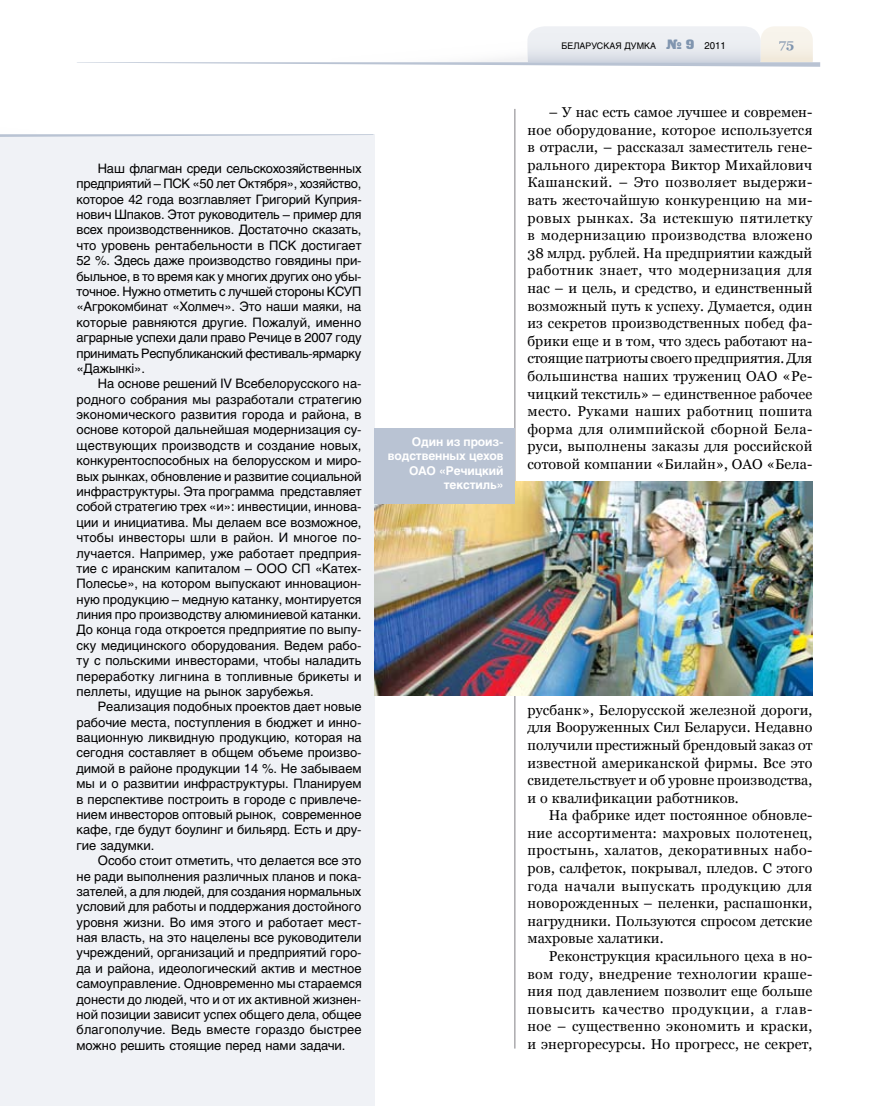
<style>
.page{position:relative;width:872px;height:1106px;background:#fff}
.page>*{position:absolute;margin:0;border:0;box-sizing:border-box;transform-origin:0 0}
.t1{font:14.25px/17.5px "Georgia";letter-spacing:.005em;color:#000;text-align:justify}
.t2{font:700 13.5px "Georgia";color:#8095af}
.t3{font:12.9px/15.5px "Helios";letter-spacing:-.005em;color:#000;text-align:justify}
.t4{font:700 12px/14.4px "Helios";letter-spacing:-.01em;color:#fff;text-align:right}
.t5{font:9px "Helios";color:#000}
.s1{font-family:"Black Grotesk C";font-size:13.5px;color:#8095af}
.s2{font-size:9.75px}
</style>
<div class="page">
<hr style="left:514px;top:109px;width:1px;height:939px;background:#818084">
<svg style="left:77px;top:26px;width:743px;height:41px"></svg>
<div style="left:0;top:134px;width:374px;height:972px;background:#f0f2f6"></div>
<svg style="left:0;top:134px;width:374px;height:3px"></svg>
<img style="left:374px;top:481px;width:438px;height:214px">
<div style="left:374px;top:428px;width:140px;height:75px;background:#b9c3d3"></div>
<p class="t3" style="left:77px;top:160px;width:287px;text-indent:21px">Наш флагман среди сельскохозяйственных предприятий – ПСК «50 лет Октября», хозяйство, которое 42 года возглавляет Григорий Куприя&shy;нович Шпаков. Этот руководитель – пример для всех производственников. Достаточно сказать, что уровень рентабельности в ПСК достигает 52 %. Здесь даже производство говядины при&shy;быльное, в то время как у многих других оно убы&shy;точное. Нужно отметить с лучшей стороны КСУП «Агрокомбинат «Холмеч». Это наши маяки, на которые равняются другие. Пожалуй, именно аграрные успехи дали право Речице в 2007 году принимать Республиканский фестиваль-ярмарку «Дажынкi».</p>
<p class="t3" style="left:77px;top:376px;width:287px;text-indent:21px">На основе решений IV Всебелорусского на&shy;родного собрания мы разработали стратегию экономического развития города и района, в основе которой дальнейшая модернизация су&shy;ществующих производств и создание новых, конкурентоспособных на белорусском и миро&shy;вых рынках, обновление и развитие социальной инфраструктуры. Эта программа представляет собой стратегию трех «и»: инвестиции, иннова&shy;ции и инициатива. Мы делаем все возможное, чтобы инвесторы шли в район. И многое по&shy;лучается. Например, уже работает предприя&shy;тие с иранским капиталом – ООО СП «Катех-Полесье», на котором выпускают инновацион&shy;ную продукцию – медную катанку, монтируется линия про производству алюминиевой катанки.<br>До конца года откроется предприятие по выпу&shy;ску медицинского оборудования. Ведем рабо&shy;ту с польскими инвесторами, чтобы наладить переработку лигнина в топливные брикеты и пеллеты, идущие на рынок зарубежья.</p>
<p class="t3" style="left:77px;top:699px;width:287px;text-indent:21px">Реализация подобных проектов дает новые рабочие места, поступления в бюджет и инно&shy;вационную ликвидную продукцию, которая на сегодня составляет в общем объеме произво&shy;димой в районе продукции 14 %. Не забываем мы и о развитии инфраструктуры. Планируем в перспективе построить в городе с привлече&shy;нием инвесторов оптовый рынок, современное кафе, где будут боулинг и бильярд. Есть и дру&shy;гие задумки.</p>
<p class="t3" style="left:77px;top:852px;width:287px;text-indent:21px">Особо стоит отметить, что делается все это не ради выполнения различных планов и пока&shy;зателей, а для людей, для создания нормальных условий для работы и поддержания достойного уровня жизни. Во имя этого и работает мест&shy;ная власть, на это нацелены все руководители учреждений, организаций и предприятий горо&shy;да и района, идеологический актив и местное самоуправление. Одновременно мы стараемся донести до людей, что и от их активной жизнен&shy;ной позиции зависит успех общего дела, общее благополучие. Ведь вместе гораздо быстрее можно решить стоящие перед нами задачи.</p>
<p class="t4" style="left:388px;top:434px;width:117px">Один из произ&shy;водственных цехов<br>ОАО «Речицкий текстиль»</p>
<p class="t5" style="left:561px;top:40px;width:166px">БЕЛАРУСКАЯ ДУМКА <span class="s1">№ 9</span> <span class="s2">2011</span></p>
<p class="t2" style="left:778px;top:36px;width:17px">75</p>
<p class="t1" style="left:527px;top:103px;width:286px;text-indent:21px">– У нас есть самое лучшее и современ&shy;ное оборудование, которое используется в отрасли, – рассказал заместитель гене&shy;рального директора Виктор Михайлович Кашанский. – Это позволяет выдержи&shy;вать жесточайшую конкуренцию на ми&shy;ровых рынках. За истекшую пятилетку в модернизацию производства вложено 38 млрд. рублей. На предприятии каждый работник знает, что модернизация для нас – и цель, и средство, и единственный возможный путь к успеху. Думается, один из секретов производственных побед фа&shy;брики еще и в том, что здесь работают на&shy;стоящие патриоты своего предприятия. Для большинства наших тружениц ОАО «Ре&shy;чицкий текстиль» – единственное рабочее место. Руками наших работниц пошита форма для олимпийской сборной Бела&shy;руси, выполнены заказы для российской сотовой компании «Билайн», ОАО «Бела-</p>
<p class="t1" style="left:527px;top:701px;width:286px">русбанк», Белорусской железной дороги, для Вооруженных Сил Беларуси. Недавно получили престижный брендовый заказ от известной американской фирмы. Все это свидетельствует и об уровне производства, и о квалификации работников.</p>
<p class="t1" style="left:527px;top:806px;width:286px;text-indent:21px">На фабрике идет постоянное обновле&shy;ние ассортимента: махровых полотенец, простынь, халатов, декоративных набо&shy;ров, салфеток, покрывал, пледов. С этого года начали выпускать продукцию для новорожденных – пеленки, распашонки, нагрудники. Пользуются спросом детские махровые халатики.</p>
<p class="t1" style="left:527px;top:947px;width:286px;text-indent:21px">Реконструкция красильного цеха в но&shy;вом году, внедрение технологии краше&shy;ния под давлением позволит еще больше повысить качество продукции, а глав&shy;ное – существенно экономить и краски, и энергоресурсы. Но прогресс, не секрет,</p>
</div>
